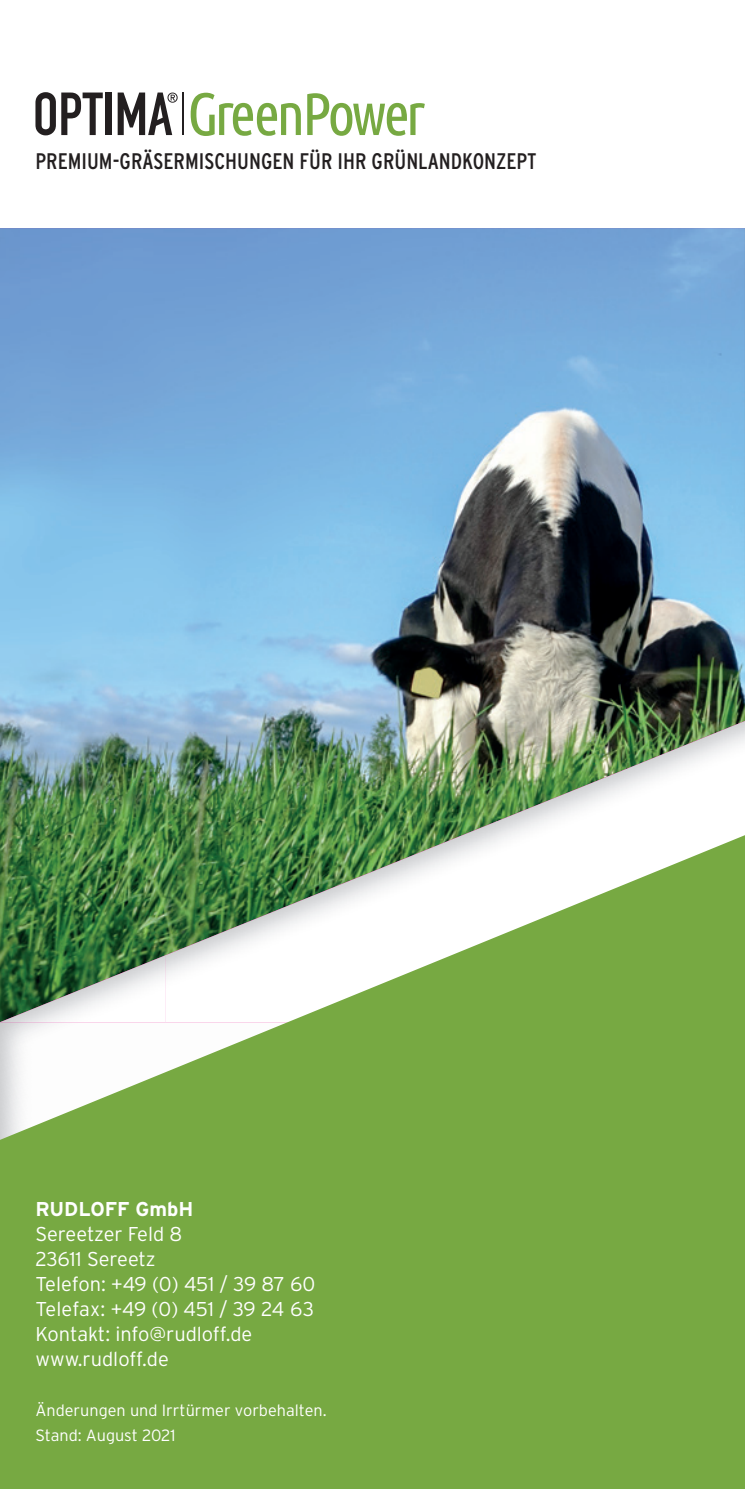
<style>
.page{position:relative;width:745px;height:1489px;background:#fff}
.page>*{position:absolute;margin:0;border:0;box-sizing:border-box;transform-origin:0 0}
.t1{font:22.5px "Interstate Condensed";color:#231f20}
.t2{font:300 20px/25px "Interstate";letter-spacing:-.01em;color:#fff}
.t3{font:700 20px "Interstate";color:#fff}
.t4{font:300 16.25px/25px "Interstate";color:#fff}
</style>
<div class="page">
<img style="left:0;top:228px;width:744px;height:607px">
<img style="left:496px;top:721px;width:248px;height:114px">
<img style="left:331px;top:821px;width:165px;height:14px">
<svg style="left:0;top:835px;width:744px;height:653px;background:#84b05c"></svg>
<svg style="left:35px;top:92px;width:68px;height:43px"></svg>
<div style="left:106px;top:92px;width:6px;height:43px;background:#231f20"></div>
<svg style="left:307px;top:93px;width:117px;height:43px"></svg>
<hr style="left:182px;top:92px;width:1px;height:43px;background:#231f20">
<svg style="left:190px;top:93px;width:111px;height:43px"></svg>
<svg style="left:118px;top:92px;width:59px;height:43px"></svg>
<p class="t1" style="left:35px;top:148px;width:502px">PREMIUM-GRÄSERMISCHUNGEN FÜR IHR GRÜNLANDKONZEPT</p>
<p class="t3" style="left:35px;top:1197px;width:159px">RUDLOFF GmbH</p>
<p class="t2" style="left:35px;top:1220px;width:281px">Sereetzer Feld 8<br>23611 Sereetz<br>Telefon: +49 (0) 451 / 39 87 60<br>Telefax: +49 (0) 451 / 39 24 63<br>Kontakt: info@rudloff.de www.rudloff.de</p>
<p class="t4" style="left:35px;top:1397px;width:292px">Änderungen und Irrtürmer vorbehalten.<br>Stand: August 2021</p>
</div>
